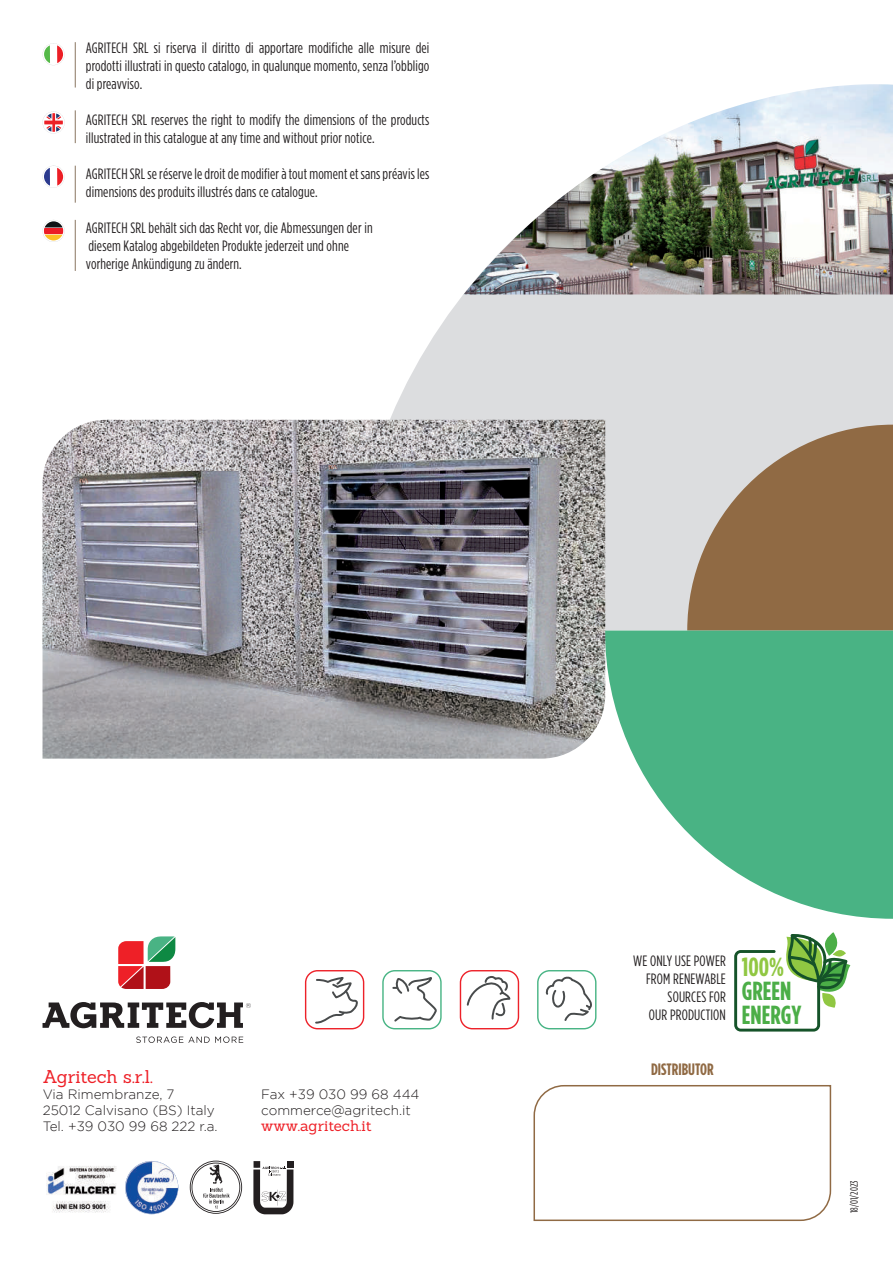
<style>
.page{position:relative;width:893px;height:1263px;background:#fff}
.page>*{position:absolute;margin:0;border:0;box-sizing:border-box;transform-origin:0 0}
.t1{font:700 26.1px/24px "Gotham Condensed";color:#4bae47}
.t2{font:700 26.1px "Gotham Condensed";color:#90c742}
.t3{font:18px "Sanchez";letter-spacing:-.005em;color:#ee2027}
.t4{font:700 16.5px "Gotham Condensed";color:#906a44}
.t5{font:15px/18px "Gotham Condensed";letter-spacing:.01em;color:#231f20}
.t6{font:15px "Sanchez";color:#ee2027}
.t7{font:300 13.5px/16.2px "Gotham";color:#231f20}
.t8{font:10.5px "Gotham Condensed";letter-spacing:.01em;color:#231f20}
</style>
<div class="page">
<svg style="left:348px;top:294px;width:545px;height:336px;background:#dfe0e2"></svg>
<svg style="left:687px;top:425px;width:206px;height:205px;background:#a08365"></svg>
<svg style="left:605px;top:630px;width:288px;height:289px;fill:#49b384"></svg>
<svg style="left:734px;top:932px;width:116px;height:99px"></svg>
<svg style="left:533px;top:1085px;width:299px;height:137px"></svg>
<img style="left:464px;top:84px;width:429px;height:210px">
<svg style="left:315px;top:977px;width:43px;height:47px"></svg>
<svg style="left:393px;top:977px;width:44px;height:45px"></svg>
<svg style="left:466px;top:976px;width:45px;height:44px"></svg>
<svg style="left:546px;top:976px;width:46px;height:45px"></svg>
<div style="left:305px;top:970px;width:59px;height:59px;border:1px solid #ed2129;border-radius:12px"></div>
<div style="left:382px;top:970px;width:60px;height:59px;border:1px solid #47b484;border-radius:12px"></div>
<div style="left:460px;top:970px;width:59px;height:59px;border:1px solid #ed2129;border-radius:12px"></div>
<div style="left:537px;top:970px;width:59px;height:59px;border:1px solid #47b484;border-radius:12px"></div>
<svg style="left:190px;top:1160px;width:52px;height:54px"></svg>
<img style="left:46px;top:1166px;width:70px;height:47px">
<svg style="left:125px;top:1161px;width:53px;height:53px"></svg>
<img style="left:126px;top:1161px;width:52px;height:53px;border-radius:26px">
<svg style="left:253px;top:1161px;width:40px;height:53px"></svg>
<svg style="left:43px;top:1002px;width:208px;height:26px"></svg>
<svg style="left:118px;top:936px;width:57px;height:53px"></svg>
<svg style="left:136px;top:1036px;width:107px;height:7px"></svg>
<svg style="left:43px;top:111px;width:22px;height:23px"></svg>
<svg style="left:43px;top:43px;width:22px;height:22px"></svg>
<svg style="left:43px;top:166px;width:22px;height:22px"></svg>
<hr style="left:75px;top:110px;width:1px;height:33px;background:#897561">
<hr style="left:75px;top:42px;width:1px;height:46px;background:#897561">
<hr style="left:75px;top:166px;width:1px;height:37px;background:#897561">
<hr style="left:75px;top:220px;width:1px;height:51px;background:#897561">
<svg style="left:43px;top:220px;width:22px;height:22px"></svg>
<img style="left:43px;top:420px;width:562px;height:339px">
<p class="t5" style="left:86px;top:38px;width:345px;text-align:justify">AGRITECH SRL si riserva il diritto di apportare modifiche alle misure dei prodotti illustrati in questo catalogo, in qualunque momento, senza l’obbligo di preavviso.</p>
<p class="t5" style="left:86px;top:110px;width:345px">AGRITECH SRL reserves the right to modify the dimensions of the products illustrated in this catalogue at any time and without prior notice.</p>
<p class="t5" style="left:86px;top:164px;width:345px">AGRITECH SRL se réserve le droit de modifier à tout moment et sans préavis les dimensions des produits illustrés dans ce catalogue.</p>
<p class="t5" style="left:86px;top:218px;width:288px">AGRITECH SRL behält sich das Recht vor, die Abmessungen der in diesem Katalog abgebildeten Produkte jederzeit und ohne vorherige Ankündigung zu ändern.</p>
<p class="t3" style="left:43px;top:1064px;width:112px">Agritech s.r.l.</p>
<p class="t7" style="left:43px;top:1086px;width:176px">Via Rimembranze, 7<br>25012 Calvisano (BS) Italy<br>Tel. +39 030 99 68 222 r.a.</p>
<p class="t7" style="left:261px;top:1086px;width:160px">Fax +39 030 99 68 444 commerce@agritech.it</p>
<p class="t6" style="left:261px;top:1116px;width:112px">www.agritech.it</p>
<p class="t5" style="left:633px;top:952px;width:94px;text-align:right">WE ONLY USE POWER<br>FROM RENEWABLE<br>SOURCES FOR<br>OUR PRODUCTION</p>
<p class="t4" style="left:651px;top:1059px;width:64px">DISTRIBUTOR</p>
<h1 class="t2" style="left:742px;top:952px;width:44px">100%</h1>
<h1 class="t1" style="left:742px;top:978px;width:61px">GREEN<br>ENERGY</h1>
<p class="t8" style="left:849px;top:1213px;width:34px;rotate:-90deg">18/01/2023</p>
</div>
